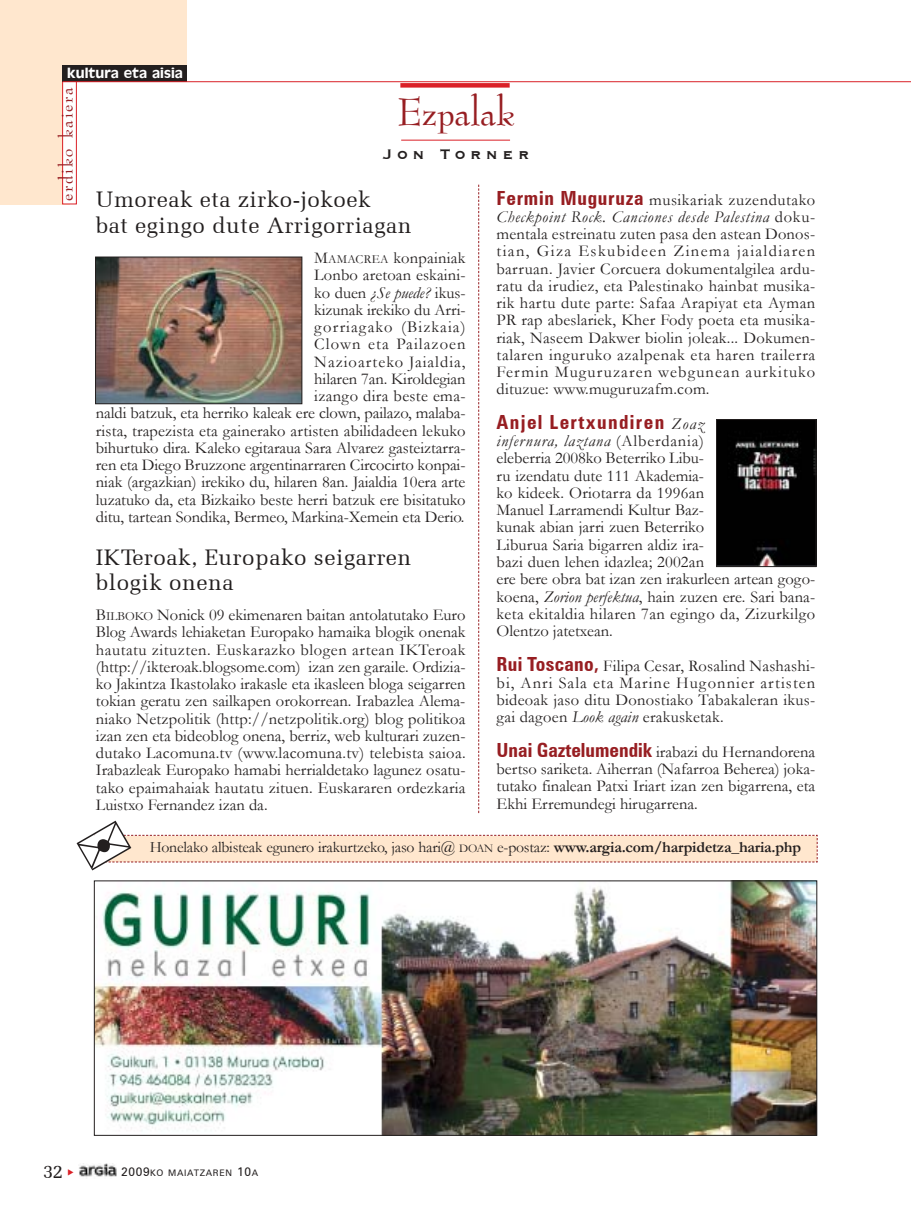
<style>
.page{position:relative;width:911px;height:1229px;background:#fff}
.page>*{position:absolute;margin:0;border:0;box-sizing:border-box;transform-origin:0 0}
.t1{font:45px "Bernadette";color:#971e22}
.t2{font:22.5px/25.5px "Memoir";letter-spacing:.015em;color:#231f1f}
.t3{font:21px "Bernadette";letter-spacing:.09em;color:#971e22}
.t4{font:700 19.5px "Zurich Cn BT";letter-spacing:.07em;color:#971e22}
.t5{font:19.5px "Memoir";color:#231f1f}
.t6{font:18px "Copprpl Goth Bd BT";letter-spacing:.255em;color:#231f1f}
.t7{font:16.5px/17.2px "Garamond";color:#231f1f;text-align:justify}
.t8{font:15.75px "Garamond";letter-spacing:-.015em;color:#231f1f}
.t9{font:15px "Antique Olive";letter-spacing:.005em;color:#fff}
.t10{font:9px "Zurich BT";letter-spacing:.075em;color:#231f1f}
.s1{font-family:"Zurich Cn BT";font-weight:700;font-size:19.5px;color:#971e22}
.s2{font-style:italic}
.s3{font-family:"Garamond";font-weight:400;font-style:italic;font-size:16.5px;color:#231f1f}
.s4{font-size:12.3px}
.s5{font-size:11.85px}
.s6{font-weight:700}
.s7{font-size:12px}
</style>
<div class="page">
<div style="left:8px;top:0;width:178px;height:67px;background:#ffe7ce"></div>
<div style="left:0;top:0;width:69px;height:204px;background:#ffe7ce"></div>
<div style="left:63px;top:81px;width:13px;height:123px;background:#fff"></div>
<div style="left:62px;top:81px;width:15px;height:123px;border:1px solid #da2027"></div>
<div style="left:62px;top:65px;width:124px;height:17px;background:#231f1f"></div>
<div style="left:400px;top:83px;width:109px;height:5px;background:#da2027"></div>
<img style="left:79px;top:1163px;width:38px;height:14px">
<svg style="left:478px;top:185px;width:1px;height:628px"></svg>
<hr style="left:401px;top:140px;width:109px;height:1px;background:#da2027">
<img style="left:96px;top:882px;width:719px;height:251px">
<div style="left:94px;top:880px;width:723px;height:255px;border:1px solid #231f1f"></div>
<img style="left:97px;top:259px;width:203px;height:143px">
<div style="left:95px;top:257px;width:207px;height:147px;border:1px solid #231f1f"></div>
<img style="left:718px;top:421px;width:96px;height:144px">
<div style="left:716px;top:419px;width:100px;height:148px;border:1px solid #231f1f"></div>
<svg style="left:77px;top:820px;width:740px;height:50px"></svg>
<hr style="left:63px;top:81px;width:847px;height:1px;background:#da2027">
<p class="t9" style="left:67px;top:67px;width:117px">kultura eta aisia</p>
<p class="t3" style="left:56px;top:201px;width:116px;rotate:-90deg">erdiko kaiera</p>
<h1 class="t1" style="left:397px;top:90px;width:119px">Ezpalak</h1>
<p class="t6" style="left:382px;top:144px;width:148px">Jon Torner</p>
<p class="t7" style="left:496px;top:191px;width:320px"><span class="s1">Fermin Muguruza</span> musikariak zuzendutako <span class="s2">Checkpoint Rock. Canciones desde Palestina</span> doku&shy;mentala estreinatu zuten pasa den astean Donos&shy;tian, Giza Eskubideen Zinema jaialdiaren barruan. Javier Corcuera dokumentalgilea ardu&shy;ratu da irudiez, eta Palestinako hainbat musika&shy;rik hartu dute parte: Safaa Arapiyat eta Ayman PR rap abeslariek, Kher Fody poeta eta musika&shy;riak, Naseem Dakwer biolin joleak... Dokumen&shy;talaren inguruko azalpenak eta haren trailerra Fermin Muguruzaren webgunean aurkituko dituzue: www.muguruzafm.com.</p>
<p class="t4" style="left:496px;top:410px;width:209px">Anjel Lertxundiren <span class="s3">Zoaz</span></p>
<p class="t7" style="left:496px;top:432px;width:320px;text-align:left"><span class="s2">infernura, laztana</span> (Alberdania)<br>eleberria 2008ko Beterriko Libu-<br>ru izendatu dute 111 Akademia-<br>ko kideek. Oriotarra da 1996an<br>Manuel Larramendi Kultur Baz-<br>kunak abian jarri zuen Beterriko<br>Liburua Saria bigarren aldiz ira-<br>bazi duen lehen idazlea; 2002an<br>ere bere obra bat izan zen irakurleen artean gogo&shy;koena, <span class="s2">Zorion perfektua</span>, hain zuzen ere. Sari bana&shy;keta ekitaldia hilaren 7an egingo da, Zizurkilgo Olentzo jatetxean.</p>
<p class="t7" style="left:496px;top:657px;width:320px"><span class="s1">Rui Toscano,</span> Filipa Cesar, Rosalind Nashashi&shy;bi, Anri Sala eta Marine Hugonnier artisten bideoak jaso ditu Donostiako Tabakaleran ikus&shy;gai dagoen <span class="s2">Look again</span> erakusketak.</p>
<p class="t7" style="left:496px;top:743px;width:320px"><span class="s1">Unai Gaztelumendik</span> irabazi du Hernandorena bertso sariketa. Aiherran (Nafarroa Beherea) joka&shy;tutako finalean Patxi Iriart izan zen bigarrena, eta Ekhi Erremundegi hirugarrena.</p>
<h2 class="t2" style="left:96px;top:187px;width:317px">Umoreak eta zirko-jokoek<br>bat egingo dute Arrigorriagan</h2>
<p class="t7" style="left:96px;top:249px;width:371px;text-align:right">M<span class="s4">AMACREA</span> konpainiak<br>Lonbo aretoan eskaini-<br>ko duen <span class="s2">øSe puede?</span> ikus-<br>kizunak irekiko du Arri-<br>gorriagako (Bizkaia)<br>Clown eta Pailazoen<br>Nazioarteko Jaialdia,<br>hilaren 7an. Kiroldegian<br>izango dira beste ema-<br>naldi batzuk, eta herriko kaleak ere clown, pailazo, malaba&shy;rista, trapezista eta gainerako artisten abilidadeen lekuko bihurtuko dira. Kaleko egitaraua Sara Alvarez gasteiztarra&shy;ren eta Diego Bruzzone argentinarraren Circocirto konpai&shy;niak (argazkian) irekiko du, hilaren 8an. Jaialdia 10era arte luzatuko da, eta Bizkaiko beste herri batzuk ere bisitatuko ditu, tartean Sondika, Bermeo, Markina-Xemein eta Derio.</p>
<h2 class="t2" style="left:96px;top:544px;width:317px">IKTeroak, Europako seigarren blogik onena</h2>
<p class="t7" style="left:96px;top:606px;width:371px">B<span class="s4">ILBOKO</span> Nonick 09 ekimenaren baitan antolatutako Euro Blog Awards lehiaketan Europako hamaika blogik onenak hautatu zituzten. Euskarazko blogen artean IKTeroak (http://ikteroak.blogsome.com) izan zen garaile. Ordizia&shy;ko Jakintza Ikastolako irakasle eta ikasleen bloga seigarren tokian geratu zen sailkapen orokorrean. Irabazlea Alema&shy;niako Netzpolitik (http://netzpolitik.org) blog politikoa izan zen eta bideoblog onena, berriz, web kulturari zuzen&shy;dutako Lacomuna.tv (www.lacomuna.tv) telebista saioa.<br>Irabazleak Europako hamabi herrialdetako lagunez osatu&shy;tako epaimahaiak hautatu zituen. Euskararen ordezkaria Luistxo Fernandez izan da.</p>
<p class="t8" style="left:150px;top:838px;width:652px">Honelako albisteak egunero irakurtzeko, jaso hari@ <span class="s5">DOAN</span> e-postaz: <span class="s6">www.argia.com/harpidetza_haria.php</span></p>
<p class="t5" style="left:43px;top:1160px;width:22px">32</p>
<p class="t10" style="left:121px;top:1167px;width:138px"><span class="s7">2009</span>KO MAIATZAREN <span class="s7">10</span>A</p>
</div>
